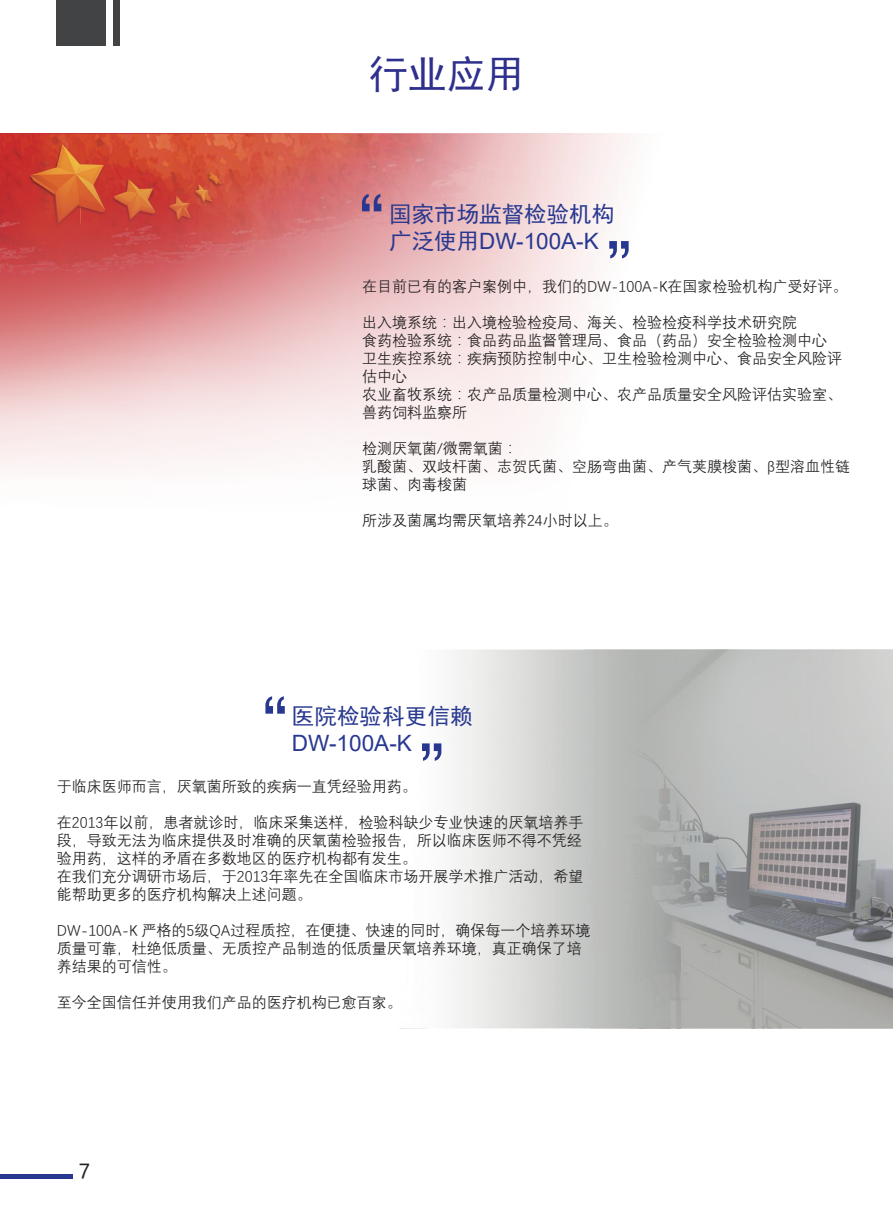
<style>
.page{position:relative;width:893px;height:1212px;background:#fff}
.page>*{position:absolute;margin:0;border:0;box-sizing:border-box;transform-origin:0 0}
.t1{font:39px "Sim Hei";color:#2f308d}
.t2{font:22.5px "Arial";color:#283890}
.t3{font:22.5px "Sim Hei";color:#283890}
.t4{font:22.5px "Sim Hei";color:#231f20}
.t5{font:15px/18px "Deng Xian";color:#231f20}
.s1{font-family:"Sim Hei"}
</style>
<div class="page">
<div style="left:56px;top:0;width:49px;height:46px;background:#424344"></div>
<div style="left:114px;top:0;width:6px;height:46px;background:#424344"></div>
<img style="left:441px;top:649px;width:452px;height:379px">
<img style="left:0;top:133px;width:631px;height:334px">
<svg style="left:362px;top:194px;width:19px;height:17px"></svg>
<svg style="left:609px;top:241px;width:20px;height:18px"></svg>
<svg style="left:265px;top:696px;width:20px;height:18px"></svg>
<svg style="left:422px;top:743px;width:19px;height:18px"></svg>
<hr style="left:0;top:1174px;width:73px;height:4px;background:#283890">
<h1 class="t1" style="left:369px;top:55px;width:157px">行业应用</h1>
<h2 class="t3" style="left:389px;top:203px;width:226px">国家市场监督检验机构</h2>
<h2 class="t2" style="left:389px;top:226px;width:211px"><span class="s1">广泛使用</span>DW-100A-K</h2>
<p class="t5" style="left:362px;top:277px;width:487px">在目前已有的客户案例中，我们的DW-100A-K在国家检验机构广受好评。</p>
<p class="t5" style="left:362px;top:313px;width:482px">出入境系统：出入境检验检疫局、海关、检验检疫科学技术研究院<br>食药检验系统：食品药品监督管理局、食品（药品）安全检验检测中心卫生疾控系统：疾病预防控制中心、卫生检验检测中心、食品安全风险评估中心<br>农业畜牧系统：农产品质量检测中心、农产品质量安全风险评估实验室、兽药饲料监察所</p>
<p class="t5" style="left:362px;top:439px;width:489px">检测厌氧菌/微需氧菌：<br>乳酸菌、双歧杆菌、志贺氏菌、空肠弯曲菌、产气荚膜梭菌、β型溶血性链球菌、肉毒梭菌</p>
<p class="t5" style="left:362px;top:511px;width:257px">所涉及菌属均需厌氧培养24小时以上。</p>
<h2 class="t3" style="left:292px;top:705px;width:182px">医院检验科更信赖</h2>
<h2 class="t2" style="left:292px;top:728px;width:122px">DW-100A-K</h2>
<p class="t5" style="left:57px;top:777px;width:361px">于临床医师而言，厌氧菌所致的疾病一直凭经验用药。</p>
<p class="t5" style="left:57px;top:813px;width:528px">在2013年以前，患者就诊时，临床采集送样，检验科缺少专业快速的厌氧培养手段，导致无法为临床提供及时准确的厌氧菌检验报告，所以临床医师不得不凭经验用药，这样的矛盾在多数地区的医疗机构都有发生。<br>在我们充分调研市场后，于2013年率先在全国临床市场开展学术推广活动，希望能帮助更多的医疗机构解决上述问题。</p>
<p class="t5" style="left:57px;top:921px;width:535px">DW-100A-K 严格的5级QA过程质控，在便捷、快速的同时，确保每一个培养环境质量可靠，杜绝低质量、无质控产品制造的低质量厌氧培养环境，真正确保了培养结果的可信性。</p>
<p class="t5" style="left:57px;top:993px;width:346px">至今全国信任并使用我们产品的医疗机构已愈百家。</p>
<h2 class="t4" style="left:79px;top:1160px;width:13px">7</h2>
</div>
